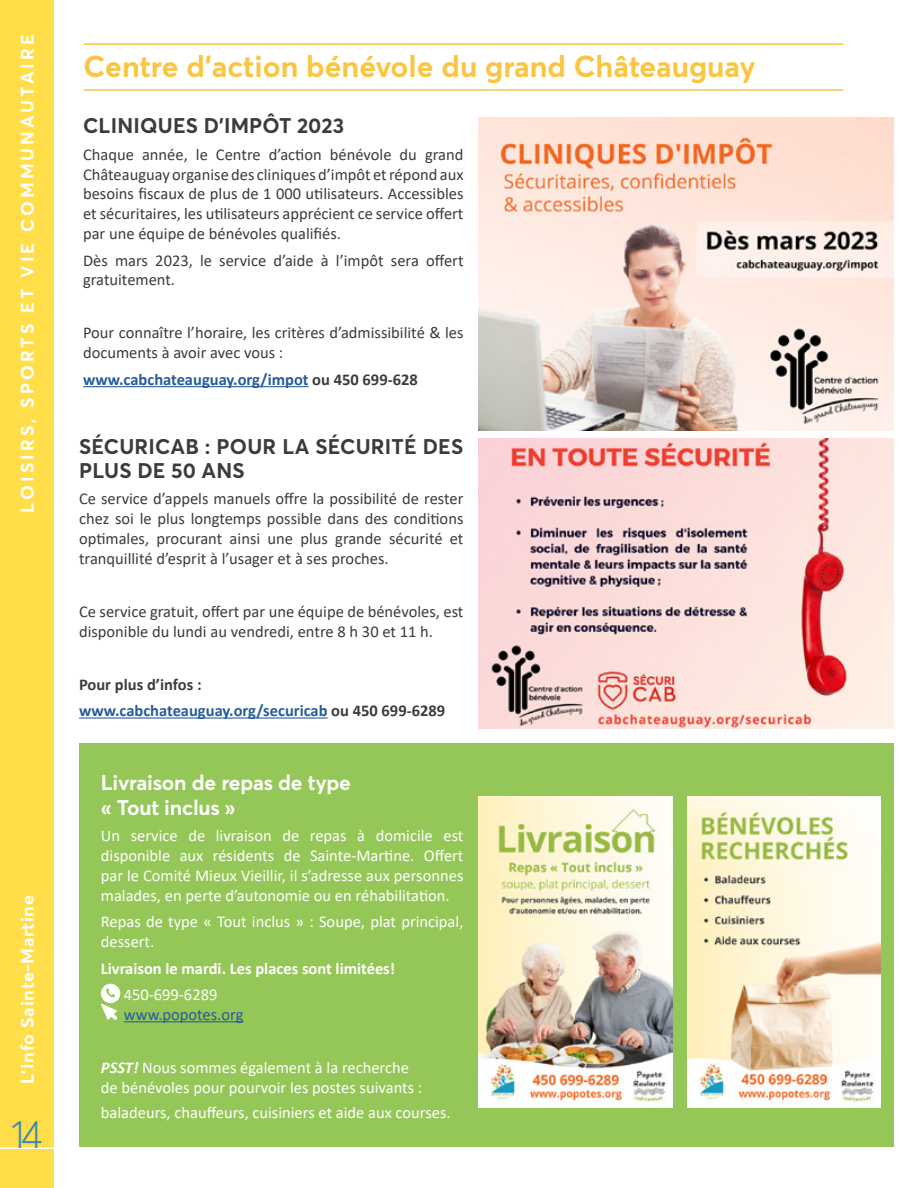
<style>
.page{position:relative;width:918px;height:1188px;background:#fff}
.page>*{position:absolute;margin:0;border:0;box-sizing:border-box;transform-origin:0 0}
.t1{font:300 39px "Averta";color:#3a8bb0}
.t2{font:700 30px "Averta";color:#f8c643}
.t3{font:700 21px/24px "Averta";letter-spacing:.01em;color:#3c3c3b}
.t4{font:700 21px/25.2px "Averta";letter-spacing:-.01em;color:#fff}
.t5{font:700 18px "Averta";letter-spacing:.165em;color:#fff}
.t6{font:700 18px "Averta";letter-spacing:.04em;color:#fff}
.t7{font:16.5px/19.8px "Calibri";color:#3c3c3b}
.t8{font:16.5px/19.8px "Calibri";color:#fff}
.t9{font:700 16.5px/26.5px "Calibri";color:#275b9b}
.t10{font:700 16.5px "Calibri";color:#fff}
.t11{font:16.5px "Calibri";color:#275b9b}
.s1{color:#3c3c3b}
.s2{font-weight:700;font-style:italic}
</style>
<div class="page">
<div style="left:79px;top:743px;width:814px;height:404px;background:#94c757"></div>
<div style="left:0;top:0;width:54px;height:1188px;background:#ffde4a"></div>
<hr style="left:0;top:1148px;width:106px;height:1px;background:#fff">
<hr style="left:124px;top:1021px;width:119px;height:1px;background:#275b9b">
<svg style="left:101px;top:984px;width:19px;height:36px"></svg>
<hr style="left:84px;top:89px;width:759px;height:2px;background:#f8c643">
<hr style="left:84px;top:43px;width:759px;height:2px;background:#f8c643">
<img style="left:479px;top:797px;width:194px;height:310px">
<img style="left:687px;top:797px;width:194px;height:310px">
<hr style="left:83px;top:386px;width:226px;height:1px;background:#275b9b">
<hr style="left:79px;top:717px;width:249px;height:2px;background:#275b9b">
<img style="left:479px;top:117px;width:414px;height:314px">
<img style="left:479px;top:438px;width:414px;height:291px">
<p class="t5" style="left:16px;top:513px;width:479px;rotate:-90deg">LOISIRS, SPORTS ET VIE COMMUNAUTAIRE</p>
<p class="t6" style="left:16px;top:1084px;width:191px;rotate:-90deg">L’Info Sainte-Martine</p>
<h1 class="t1" style="left:11px;top:1110px;width:33px">14</h1>
<h1 class="t1" style="left:1px;top:1109px;width:54px">014</h1>
<h2 class="t2" style="left:84px;top:47px;width:673px">Centre d’action bénévole du grand Châteauguay</h2>
<p class="t3" style="left:83px;top:114px;width:262px">CLINIQUES D’IMPÔT 2023</p>
<p class="t7" style="left:83px;top:144px;width:382px;text-align:justify">Chaque année, le Centre d’action bénévole du grand Châteauguay organise des cliniques d’impôt et répond aux besoins fiscaux de plus de 1 000 utilisateurs. Accessibles et sécuritaires, les utilisateurs apprécient ce service offert par une équipe de bénévoles qualifiés.</p>
<p class="t7" style="left:83px;top:250px;width:382px">Dès mars 2023, le service d’aide à l’impôt sera offert gratuitement.</p>
<p class="t7" style="left:83px;top:323px;width:382px">Pour connaître l’horaire, les critères d’admissibilité &amp; les documents à avoir avec vous :</p>
<p class="t9" style="left:83px;top:366px;width:336px">www.cabchateauguay.org/impot <span class="s1">ou 450 699-628</span></p>
<p class="t3" style="left:79px;top:434px;width:386px">SÉCURICAB : POUR LA SÉCURITÉ DES<br>PLUS DE 50 ANS</p>
<p class="t7" style="left:79px;top:488px;width:386px;text-align:justify">Ce service d’appels manuels offre la possibilité de rester chez soi le plus longtemps possible dans des conditions optimales, procurant ainsi une plus grande sécurité et tranquillité d’esprit à l’usager et à ses proches.</p>
<p class="t7" style="left:79px;top:601px;width:386px">Ce service gratuit, offert par une équipe de bénévoles, est disponible du lundi au vendredi, entre 8 h 30 et 11 h.</p>
<p class="t9" style="left:79px;top:671px;width:368px"><span class="s1">Pour plus d’infos : </span>www.cabchateauguay.org/securicab <span class="s1">ou 450 699-6289</span></p>
<p class="t4" style="left:101px;top:769px;width:252px">Livraison de repas de type « Tout inclus »</p>
<p class="t8" style="left:101px;top:825px;width:364px;text-align:justify">Un service de livraison de repas à domicile est disponible aux résidents de Sainte-Martine. Offert par le Comité Mieux Vieillir, il s’adresse aux personnes malades, en perte d’autonomie ou en réhabilitation.</p>
<p class="t8" style="left:101px;top:911px;width:364px">Repas de type « Tout inclus » : Soupe, plat principal, dessert.</p>
<p class="t10" style="left:101px;top:956px;width:296px">Livraison le mardi. Les places sont limitées!</p>
<p class="t8" style="left:124px;top:984px;width:95px">450-699-6289</p>
<p class="t11" style="left:124px;top:1003px;width:121px">www.popotes.org</p>
<p class="t8" style="left:101px;top:1058px;width:323px"><span class="s2">PSST!</span> Nous sommes également à la recherche de bénévoles pour pourvoir les postes suivants :</p>
<p class="t8" style="left:101px;top:1103px;width:351px">baladeurs, chauffeurs, cuisiniers et aide aux courses.</p>
</div>
